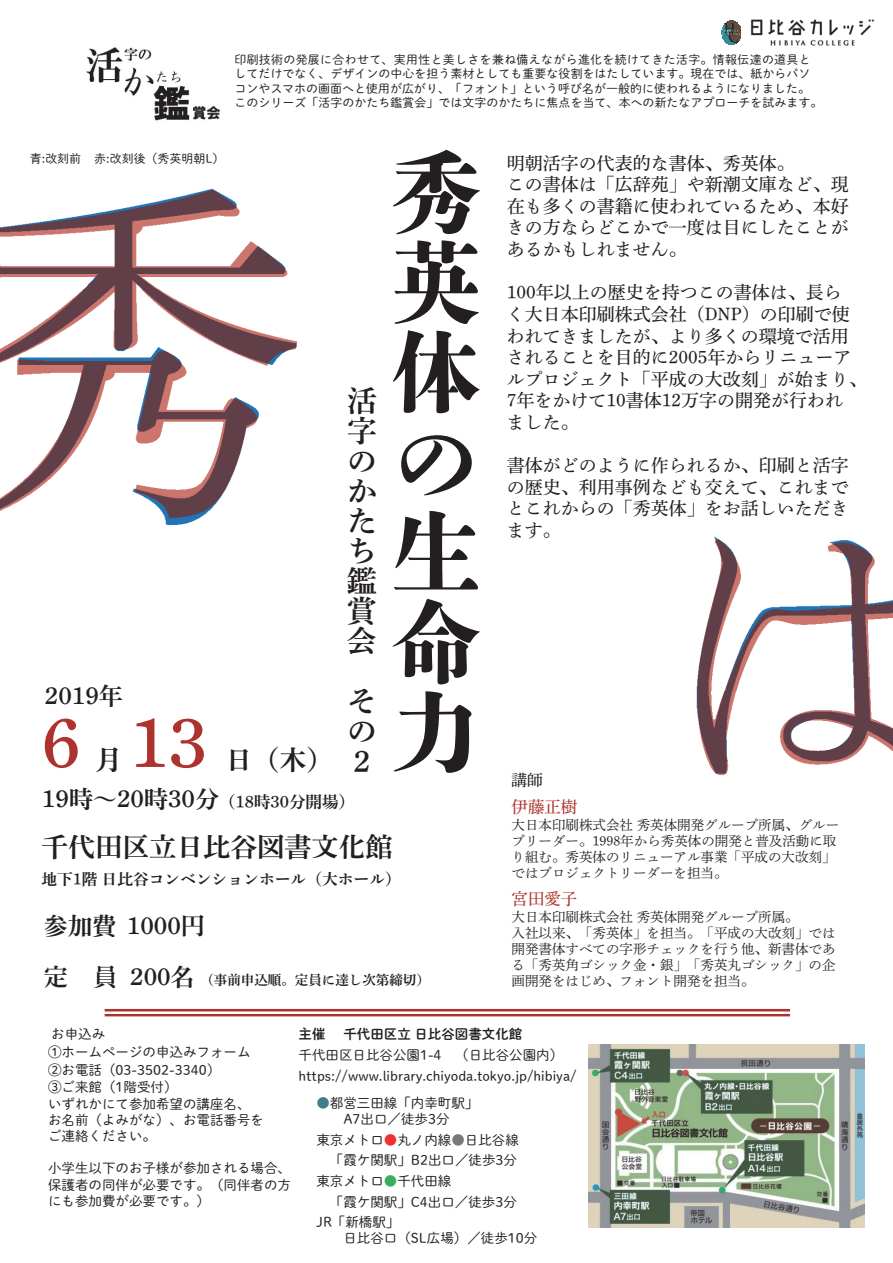
<style>
.page{position:relative;width:893px;height:1263px;background:#fff}
.page>*{position:absolute;margin:0;border:0;box-sizing:border-box;transform-origin:0 0}
.t1{font:800 90px/90px "DNP Shuei Shogo Min Std";color:#231f20;text-align:justify}
.t2{font:69px "DNP Shuei Min Pr 6 B";color:#ae332e}
.t3{font:30px/30px "DNP Shuei Min Pr 6 B";color:#231f20;text-align:justify}
.t4{font:27px "DNP Shuei Min Pr 6 B";color:#231f20}
.t5{font:24px "DNP Shuei Min Pr 6 B";color:#231f20}
.t6{font:18px/21.6px "DNP Shuei Min Pr 6 M";color:#231f20}
.t7{font:16.5px "DNP Shuei Min Pr 6 M";color:#ae332e}
.t8{font:15.75px "DNP Shuei Min Pr 6 B";color:#231f20}
.t9{font:15.75px "DNP Shuei Min Pr 6 M";color:#231f20}
.t10{font:13.5px/16.2px "DNP Shuei M Go Std L";color:#231f20}
.t11{font:13.5px/16.2px "DNP Shuei Min Pr 6 L";color:#231f20}
.t12{font:13.5px "DNP Shuei Min Pr 6 B";color:#231f20}
.t13{font:13.5px "DNP Shuei M Go Std B";color:#231f20}
.t14{font:12px/14.4px "DNP Shuei M Go Std L";color:#231f20}
.s1{font-size:16.5px}
.s2{color:#417e8c}
.s3{color:#ee3133}
.s4{color:#76787b}
.s5{color:#3aae5f}
</style>
<div class="page">
<img style="left:0;top:188px;width:298px;height:337px">
<img style="left:696px;top:536px;width:197px;height:239px">
<img style="left:589px;top:1044px;width:276px;height:183px">
<img style="left:750px;top:19px;width:124px;height:27px">
<svg style="left:722px;top:21px;width:19px;height:24px"></svg>
<img style="left:86px;top:47px;width:135px;height:74px">
<hr style="left:105px;top:1009px;width:685px;height:2px;background:#ae332e">
<hr style="left:105px;top:1014px;width:685px;height:2px;background:#ae332e">
<p class="t14" style="left:234px;top:52px;width:590px">印刷技術の発展に合わせて、実用性と美しさを兼ね備えながら進化を続けてきた活字。情報伝達の道具としてだけでなく、デザインの中心を担う素材としても重要な役割をはたしています。現在では、紙からパソコンやスマホの画面へと使用が広がり、「フォント」という呼び名が一般的に使われるようになりました。このシリーズ「活字のかたち鑑賞会」では文字のかたちに焦点を当て、本への新たなアプローチを試みます。</p>
<h1 class="t1" style="left:391px;top:145px;width:92px">秀英体の生命力</h1>
<p class="t14" style="left:30px;top:151px;width:196px">青:改刻前 赤:改刻後（秀英明朝L）</p>
<h3 class="t3" style="left:347px;top:387px;width:32px">活字のかたち鑑賞会</h3>
<h3 class="t3" style="left:347px;top:687px;width:32px">その２</h3>
<h3 class="t5" style="left:45px;top:683px;width:80px">2019年</h3>
<h2 class="t2" style="left:130px;top:706px;width:79px">13</h2>
<h2 class="t2" style="left:27px;top:706px;width:71px">６</h2>
<h3 class="t4" style="left:226px;top:745px;width:109px">日（木）</h3>
<h3 class="t5" style="left:42px;top:785px;width:314px">19時～20時30分<span class="s1">（18時30分開場）</span></h3>
<h3 class="t4" style="left:41px;top:832px;width:352px">千代田区立日比谷図書文化館</h3>
<p class="t8" style="left:41px;top:870px;width:361px">地下1階日比谷コンベンションホール（大ホール）</p>
<h3 class="t4" style="left:96px;top:745px;width:28px">月</h3>
<h3 class="t5" style="left:44px;top:912px;width:162px">参加費 1000円</h3>
<h3 class="t5" style="left:44px;top:963px;width:152px">定 員 200名</h3>
<p class="t12" style="left:200px;top:972px;width:231px">（事前申込順。定員に達し次第締切）</p>
<h3 class="t6" style="left:507px;top:150px;width:344px">明朝活字の代表的な書体、秀英体。<br>この書体は「広辞苑」や新潮文庫など、現在も多くの書籍に使われているため、本好きの方ならどこかで一度は目にしたことがあるかもしれません。</h3>
<h3 class="t6" style="left:507px;top:279px;width:362px">100年以上の歴史を持つこの書体は、長ら<br>く大日本印刷株式会社（DNP）の印刷で使われてきましたが、より多くの環境で活用されることを目的に2005年からリニューアルプロジェクト「平成の大改刻」が始まり、<br>7年をかけて10書体12万字の開発が行われ<br>ました。</h3>
<h3 class="t6" style="left:507px;top:452px;width:344px;text-align:justify">書体がどのように作られるか、印刷と活字の歴史、利用事例なども交えて、これまでとこれからの「秀英体」をお話しいただきます。</h3>
<p class="t9" style="left:512px;top:766px;width:33px">講師</p>
<p class="t7" style="left:512px;top:791px;width:67px">伊藤正樹</p>
<p class="t11" style="left:512px;top:815px;width:329px">大日本印刷株式会社秀英体開発グループ所属、グループリーダー。1998年から秀英体の開発と普及活動に取り組む。秀英体のリニューアル事業「平成の大改刻」ではプロジェクトリーダーを担当。</p>
<p class="t7" style="left:512px;top:883px;width:67px">宮田愛子</p>
<p class="t11" style="left:512px;top:906px;width:325px">大日本印刷株式会社秀英体開発グループ所属。<br>入社以来、「秀英体」を担当。「平成の大改刻」では開発書体すべての字形チェックを行う他、新書体である「秀英角ゴシック金・銀」「秀英丸ゴシック」の企画開発をはじめ、フォント開発を担当。</p>
<p class="t10" style="left:48px;top:1025px;width:204px;line-height:17.7px">お申込み<br>①ホームページの申込みフォーム<br>②お電話（03-3502-3340)<br>③ご来館（1階受付）</p>
<p class="t10" style="left:48px;top:1095px;width:217px">いずれかにて参加希望の講座名、お名前（よみがな）、お電話番号をご連絡ください。</p>
<p class="t10" style="left:48px;top:1160px;width:244px;text-align:justify">小学生以下のお子様が参加される場合、保護者の同伴が必要です。（同伴者の方にも参加費が必要です。）</p>
<p class="t13" style="left:298px;top:1024px;width:28px">主催</p>
<p class="t13" style="left:343px;top:1024px;width:181px">千代田区立日比谷図書文化館</p>
<p class="t10" style="left:298px;top:1044px;width:280px;line-height:20.7px">千代田区日比谷公園1-4 （日比谷公園内）https://www.library.chiyoda.tokyo.jp/hibiya/</p>
<p class="t10" style="left:316px;top:1095px;width:163px;line-height:15.5px;text-align:center"><span class="s2">●</span>都営三田線「内幸町駅」<br>A7出口／徒歩3分</p>
<p class="t10" style="left:316px;top:1131px;width:204px">東京メトロ<span class="s3">●</span>丸ノ内線<span class="s4">●</span>日比谷線</p>
<p class="t10" style="left:330px;top:1151px;width:189px">「霞ケ関駅」B2出口／徒歩3分</p>
<p class="t10" style="left:316px;top:1172px;width:136px">東京メトロ<span class="s5">●</span>千代田線</p>
<p class="t10" style="left:330px;top:1193px;width:188px">「霞ケ関駅」C4出口／徒歩3分</p>
<p class="t10" style="left:316px;top:1214px;width:85px">JR「新橋駅」</p>
<p class="t10" style="left:343px;top:1229px;width:196px">日比谷口（SL広場）／徒歩10分</p>
</div>
